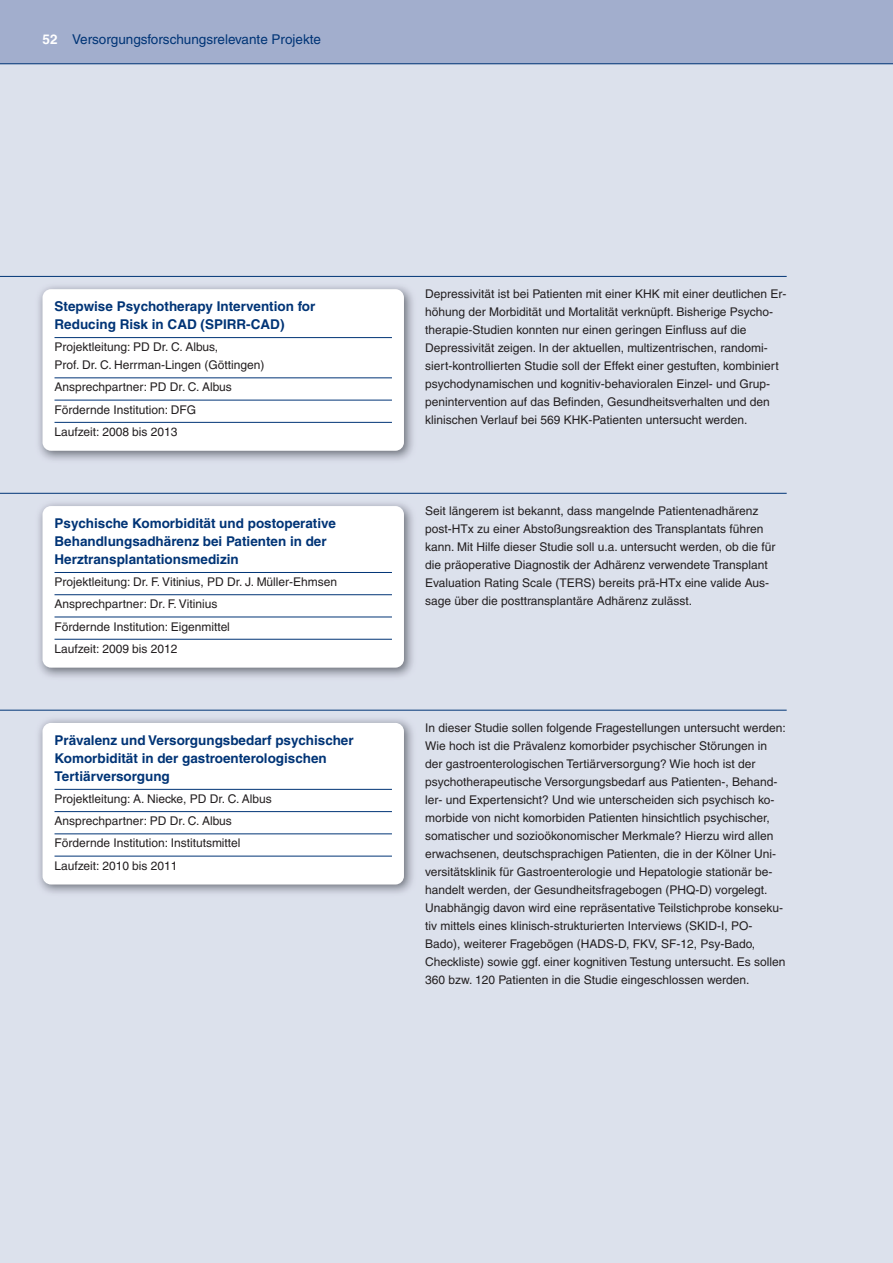
<style>
.page{position:relative;width:893px;height:1263px;background:#dce1ec}
.page>*{position:absolute;margin:0;border:0;box-sizing:border-box;transform-origin:0 0}
.t1{font:700 13.5px/18px "Helvetica";color:#003476}
.t2{font:13.5px "Helvetica";color:#003476}
.t3{font:12px/18px "Helvetica";color:#231f20}
.s1{font-weight:700;color:#fff}
</style>
<div class="page">
<div style="left:0;top:0;width:893px;height:64px;background:#a2aecd"></div>
<hr style="left:0;top:64px;width:893px;height:1px;background:#003476">
<hr style="left:0;top:276px;width:787px;height:1px;background:#003476">
<img style="left:38px;top:286px;width:375px;height:174px">
<div style="left:43px;top:289px;width:361px;height:162px;background:#fff;border-radius:9px"></div>
<hr style="left:55px;top:337px;width:337px;height:1px;background:#003476">
<hr style="left:55px;top:378px;width:337px;height:1px;background:#003476">
<hr style="left:55px;top:400px;width:337px;height:1px;background:#003476">
<hr style="left:55px;top:422px;width:337px;height:1px;background:#003476">
<hr style="left:0;top:493px;width:787px;height:1px;background:#003476">
<img style="left:38px;top:503px;width:375px;height:174px">
<div style="left:43px;top:506px;width:361px;height:162px;background:#fff;border-radius:9px"></div>
<hr style="left:55px;top:572px;width:337px;height:1px;background:#003476">
<hr style="left:55px;top:594px;width:337px;height:1px;background:#003476">
<hr style="left:55px;top:617px;width:337px;height:1px;background:#003476">
<hr style="left:55px;top:639px;width:337px;height:1px;background:#003476">
<hr style="left:0;top:710px;width:787px;height:1px;background:#003476">
<img style="left:38px;top:719px;width:375px;height:174px">
<div style="left:43px;top:723px;width:361px;height:161px;background:#fff;border-radius:9px"></div>
<hr style="left:55px;top:789px;width:337px;height:1px;background:#003476">
<hr style="left:55px;top:811px;width:337px;height:1px;background:#003476">
<hr style="left:55px;top:834px;width:337px;height:1px;background:#003476">
<hr style="left:55px;top:856px;width:337px;height:1px;background:#003476">
<p class="t2" style="left:43px;top:34px;width:280px"><span class="s1">52</span> Versorgungsforschungsrelevante Projekte</p>
<p class="t1" style="left:55px;top:298px;width:262px">Stepwise Psychotherapy Intervention for<br>Reducing Risk in CAD (SPIRR-CAD)</p>
<p class="t3" style="left:55px;top:339px;width:211px">Projektleitung: PD Dr. C. Albus,<br>Prof. Dr. C. Herrman-Lingen (Göttingen)</p>
<p class="t3" style="left:55px;top:377px;width:179px;line-height:22.2px">Ansprechpartner: PD Dr. C. Albus<br>Fördernde Institution: DFG<br>Laufzeit: 2008 bis 2013</p>
<p class="t1" style="left:55px;top:515px;width:283px">Psychische Komorbidität und postoperative<br>Behandlungsadhärenz bei Patienten in der<br>Herztransplantationsmedizin</p>
<p class="t3" style="left:55px;top:572px;width:284px;line-height:22.2px">Projektleitung: Dr. F. Vitinius, PD Dr. J. Müller-Ehmsen Ansprechpartner: Dr. F. Vitinius<br>Fördernde Institution: Eigenmittel<br>Laufzeit: 2009 bis 2012</p>
<p class="t1" style="left:55px;top:732px;width:301px">Prävalenz und Versorgungsbedarf psychischer<br>Komorbidität in der gastroenterologischen<br>Tertiärversorgung</p>
<p class="t3" style="left:55px;top:789px;width:219px;line-height:22.2px">Projektleitung: A. Niecke, PD Dr. C. Albus Ansprechpartner: PD Dr. C. Albus Fördernde Institution: Institutsmittel Laufzeit: 2010 bis 2011</p>
<p class="t3" style="left:425px;top:286px;width:363px">Depressivität ist bei Patienten mit einer KHK mit einer deutlichen Er&shy;höhung der Morbidität und Mortalität verknüpft. Bisherige Psycho&shy;therapie-Studien konnten nur einen geringen Einfluss auf die Depressivität zeigen. In der aktuellen, multizentrischen, randomi&shy;siert-kontrollierten Studie soll der Effekt einer gestuften, kombiniert psychodynamischen und kognitiv-behavioralen Einzel- und Grup&shy;penintervention auf das Befinden, Gesundheitsverhalten und den klinischen Verlauf bei 569 KHK-Patienten untersucht werden.</p>
<p class="t3" style="left:425px;top:503px;width:352px">Seit längerem ist bekannt, dass mangelnde Patientenadhärenz post-HTx zu einer Abstoßungsreaktion des Transplantats führen kann. Mit Hilfe dieser Studie soll u.a. untersucht werden, ob die für die präoperative Diagnostik der Adhärenz verwendete Transplant Evaluation Rating Scale (TERS) bereits prä-HTx eine valide Aus&shy;sage über die posttransplantäre Adhärenz zulässt.</p>
<p class="t3" style="left:425px;top:719px;width:362px">In dieser Studie sollen folgende Fragestellungen untersucht werden:<br>Wie hoch ist die Prävalenz komorbider psychischer Störungen in der gastroenterologischen Tertiärversorgung? Wie hoch ist der psychotherapeutische Versorgungsbedarf aus Patienten-, Behand&shy;ler- und Expertensicht? Und wie unterscheiden sich psychisch ko&shy;morbide von nicht komorbiden Patienten hinsichtlich psychischer, somatischer und sozioökonomischer Merkmale? Hierzu wird allen erwachsenen, deutschsprachigen Patienten, die in der Kölner Uni&shy;versitätsklinik für Gastroenterologie und Hepatologie stationär be&shy;handelt werden, der Gesundheitsfragebogen (PHQ-D) vorgelegt.<br>Unabhängig davon wird eine repräsentative Teilstichprobe konseku&shy;tiv mittels eines klinisch-strukturierten Interviews (SKID-I, PO-Bado), weiterer Fragebögen (HADS-D, FKV, SF-12, Psy-Bado, Checkliste) sowie ggf. einer kognitiven Testung untersucht. Es sollen 360 bzw. 120 Patienten in die Studie eingeschlossen werden.</p>
</div>
